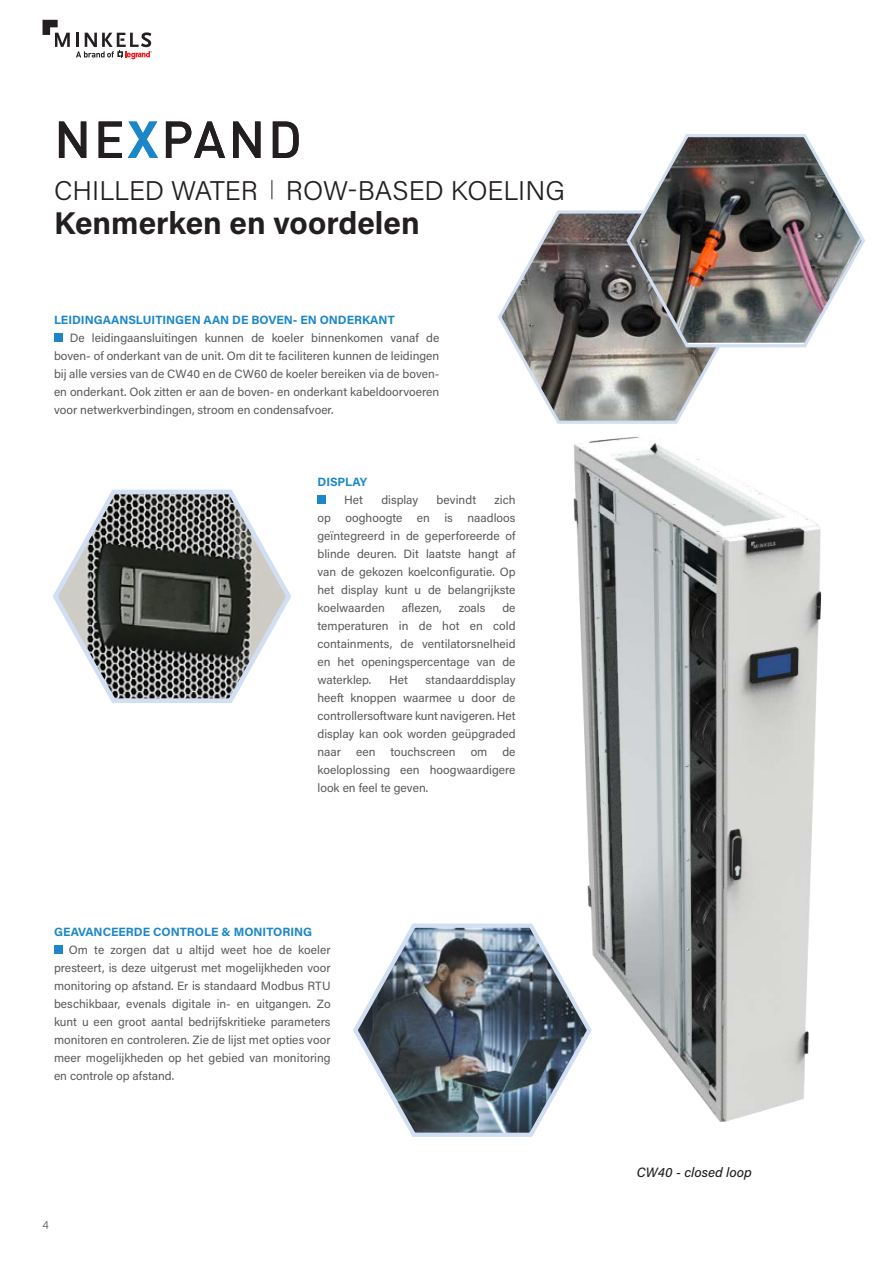
<style>
.page{position:relative;width:893px;height:1263px;background:#fff}
.page>*{position:absolute;margin:0;border:0;box-sizing:border-box;transform-origin:0 0}
.t1{font:500 51.15px "DIN Pro";letter-spacing:.055em;color:#231f20}
.t2{font:700 31.5px "Acumin Pro";color:#231f20}
.t3{font:300 27px "Acumin Pro";color:#231f20}
.t4{font:italic 500 13.5px "Acumin Pro";color:#231f20}
.t5{font:12px/18px "Acumin Pro";color:#58595b;text-align:justify}
.t6{font:700 12px "Acumin Pro";color:#1c87c8}
.t7{font:300 12px "Acumin Pro";color:#58595b}
.s1{font-weight:700;color:#1c87c8}
</style>
<div class="page">
<svg style="left:43px;top:20px;width:27px;height:27px"></svg>
<svg style="left:76px;top:32px;width:76px;height:27px"></svg>
<div style="left:317px;top:495px;width:9px;height:9px;background:#1c87c8"></div>
<svg style="left:272px;top:180px;width:1px;height:19px"></svg>
<div style="left:54px;top:333px;width:9px;height:9px;background:#1c87c8"></div>
<div style="left:54px;top:945px;width:9px;height:9px;background:#1c87c8"></div>
<svg style="left:498px;top:210px;width:221px;height:198px"></svg>
<svg style="left:625px;top:134px;width:240px;height:215px"></svg>
<svg style="left:52px;top:489px;width:239px;height:214px"></svg>
<img style="left:353px;top:923px;width:161px;height:214px">
<img style="left:514px;top:408px;width:308px;height:729px">
<h1 class="t1" style="left:54px;top:98px;width:249px">NE<span class="s1">X</span>PAND</h1>
<h3 class="t3" style="left:54px;top:171px;width:512px">CHILLED WATER ROW-BASED KOELING</h3>
<h2 class="t2" style="left:54px;top:201px;width:367px">Kenmerken en voordelen</h2>
<p class="t6" style="left:54px;top:311px;width:342px">LEIDINGAANSLUITINGEN AAN DE BOVEN- EN ONDERKANT</p>
<p class="t5" style="left:54px;top:328px;width:387px;text-indent:16px">De leidingaansluitingen kunnen de koeler binnenkomen vanaf de boven- of onderkant van de unit. Om dit te faciliteren kunnen de leidingen bij alle versies van de CW40 en de CW60 de koeler bereiken via de boven&shy;en onderkant. Ook zitten er aan de boven- en onderkant kabeldoorvoeren voor netwerkverbindingen, stroom en condensafvoer.</p>
<p class="t6" style="left:317px;top:473px;width:51px">DISPLAY</p>
<p class="t5" style="left:344px;top:490px;width:20px">Het</p>
<p class="t5" style="left:381px;top:490px;width:38px">display</p>
<p class="t5" style="left:437px;top:490px;width:41px">bevindt</p>
<p class="t5" style="left:317px;top:490px;width:200px;text-indent:177px">zich op ooghoogte en is naadloos geïntegreerd in de geperforeerde of blinde deuren. Dit laatste hangt af van de gekozen koelconfiguratie. Op het display kunt u de belangrijkste koelwaarden</p>
<p class="t5" style="left:402px;top:598px;width:41px">aflezen,</p>
<p class="t5" style="left:459px;top:598px;width:28px">zoals</p>
<p class="t5" style="left:317px;top:598px;width:200px;text-indent:185px">de temperaturen in de hot en cold containments, de ventilatorsnelheid en het openingspercentage van de waterklep.</p>
<p class="t5" style="left:317px;top:670px;width:200px;text-indent:108px">standaarddisplay heeft knoppen waarmee u door de controllersoftware kunt navigeren. Het display kan ook worden geüpgraded naar</p>
<p class="t5" style="left:389px;top:670px;width:20px">Het</p>
<p class="t5" style="left:317px;top:742px;width:200px;text-indent:185px">de koeloplossing een hoogwaardigere look en feel te geven.</p>
<p class="t5" style="left:356px;top:742px;width:21px">een</p>
<p class="t5" style="left:390px;top:742px;width:67px">touchscreen</p>
<p class="t5" style="left:471px;top:742px;width:18px">om</p>
<p class="t6" style="left:54px;top:923px;width:260px">GEAVANCEERDE CONTROLE &amp; MONITORING</p>
<p class="t5" style="left:54px;top:940px;width:278px;text-indent:15px">Om te zorgen dat u altijd weet hoe de koeler presteert, is deze uitgerust met mogelijkheden voor monitoring op afstand. Er is standaard Modbus RTU beschikbaar, evenals digitale in- en uitgangen. Zo kunt u een groot aantal bedrijfskritieke parameters monitoren en controleren. Zie de lijst met opties voor meer mogelijkheden op het gebied van monitoring en controle op afstand.</p>
<p class="t7" style="left:43px;top:1217px;width:8px">4</p>
<p class="t4" style="left:637px;top:1162px;width:117px">CW40 - closed loop</p>
</div>
